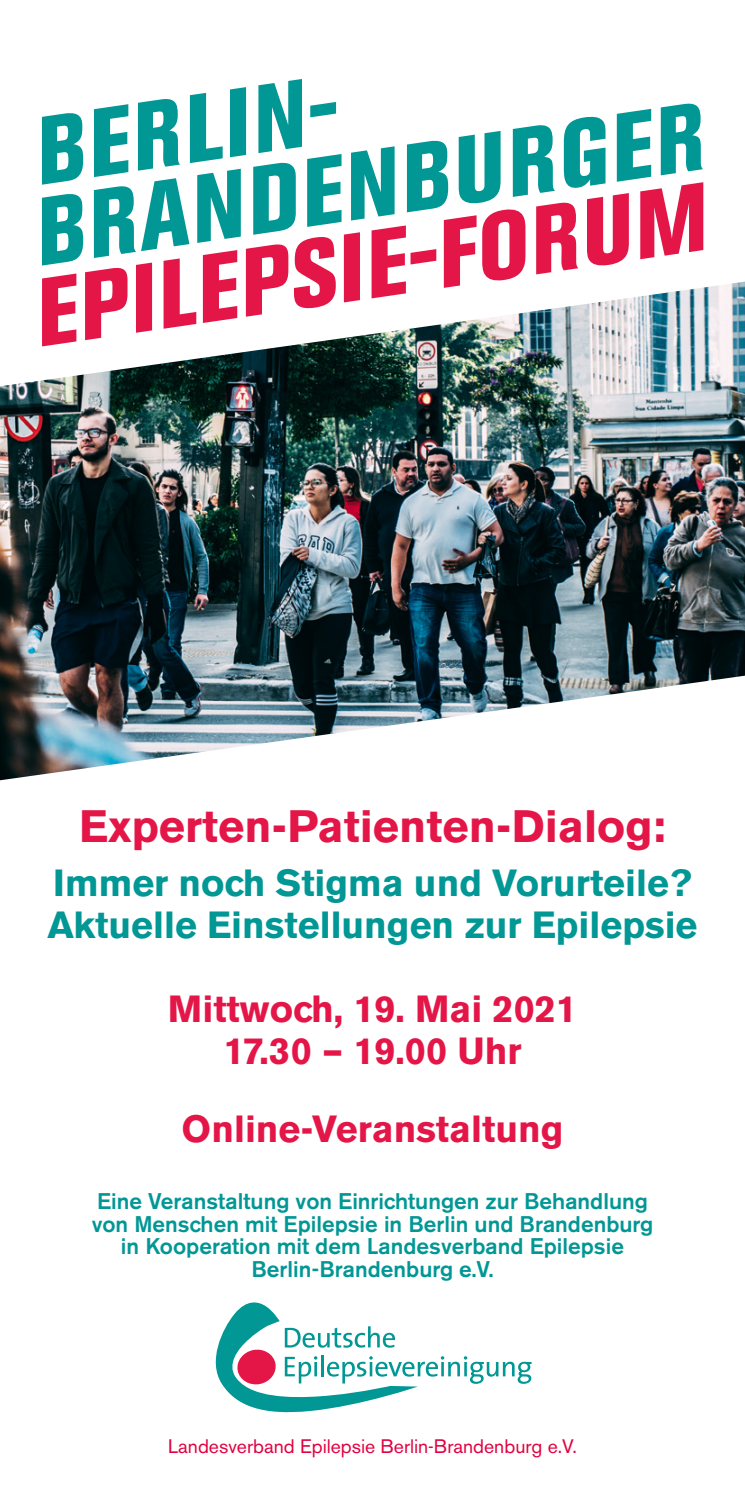
<style>
.page{position:relative;width:745px;height:1489px;background:#fff}
.page>*{position:absolute;margin:0;border:0;box-sizing:border-box;transform-origin:0 0}
.t1{font:italic 800 condensed 95px/79.2px "Akzidenz Grotesk BE";color:#009795}
.t2{font:italic 800 condensed 95px "Akzidenz Grotesk BE";color:#e41648}
.t3{font:700 45px "Akzidenz Grotesk BE";color:#e41648}
.t4{font:700 37.5px/42.5px "Akzidenz Grotesk BE";color:#009795}
.t5{font:700 37.5px/42.5px "Akzidenz Grotesk BE";color:#e41648;text-align:center}
.t6{font:500 22.5px/22.5px "Akzidenz Grotesk BE";color:#009795;text-align:center}
.t7{font:19.5px "Akzidenz Grotesk BE";color:#e20040}
</style>
<div class="page">
<img style="left:0;top:282px;width:744px;height:498px">
<svg style="left:216px;top:1302px;width:315px;height:109px"></svg>
<h1 class="t1" style="left:16px;top:115px;width:676px;rotate:-8deg">BERLIN-<br>BRANDENBURGER</h1>
<h1 class="t2" style="left:25px;top:258px;width:679px;rotate:-8deg">EPILEPSIE-FORUM</h1>
<h2 class="t3" style="left:79px;top:800px;width:587px">Experten-Patienten-Dialog:</h2>
<h3 class="t4" style="left:47px;top:861px;width:651px">Immer noch Stigma und Vorurteile?<br>Aktuelle Einstellungen zur Epilepsie</h3>
<h3 class="t5" style="left:168px;top:987px;width:410px">Mittwoch, 19. Mai 2021<br>17.30 – 19.00 Uhr</h3>
<h3 class="t5" style="left:181px;top:1107px;width:383px">Online-Veranstaltung</h3>
<p class="t6" style="left:92px;top:1189px;width:562px">Eine Veranstaltung von Einrichtungen zur Behandlung von Menschen mit Epilepsie in Berlin und Brandenburg in Kooperation mit dem Landesverband Epilepsie Berlin-Brandenburg e.V.</p>
<p class="t7" style="left:168px;top:1434px;width:410px">Landesverband Epilepsie Berlin-Brandenburg e.V.</p>
</div>
